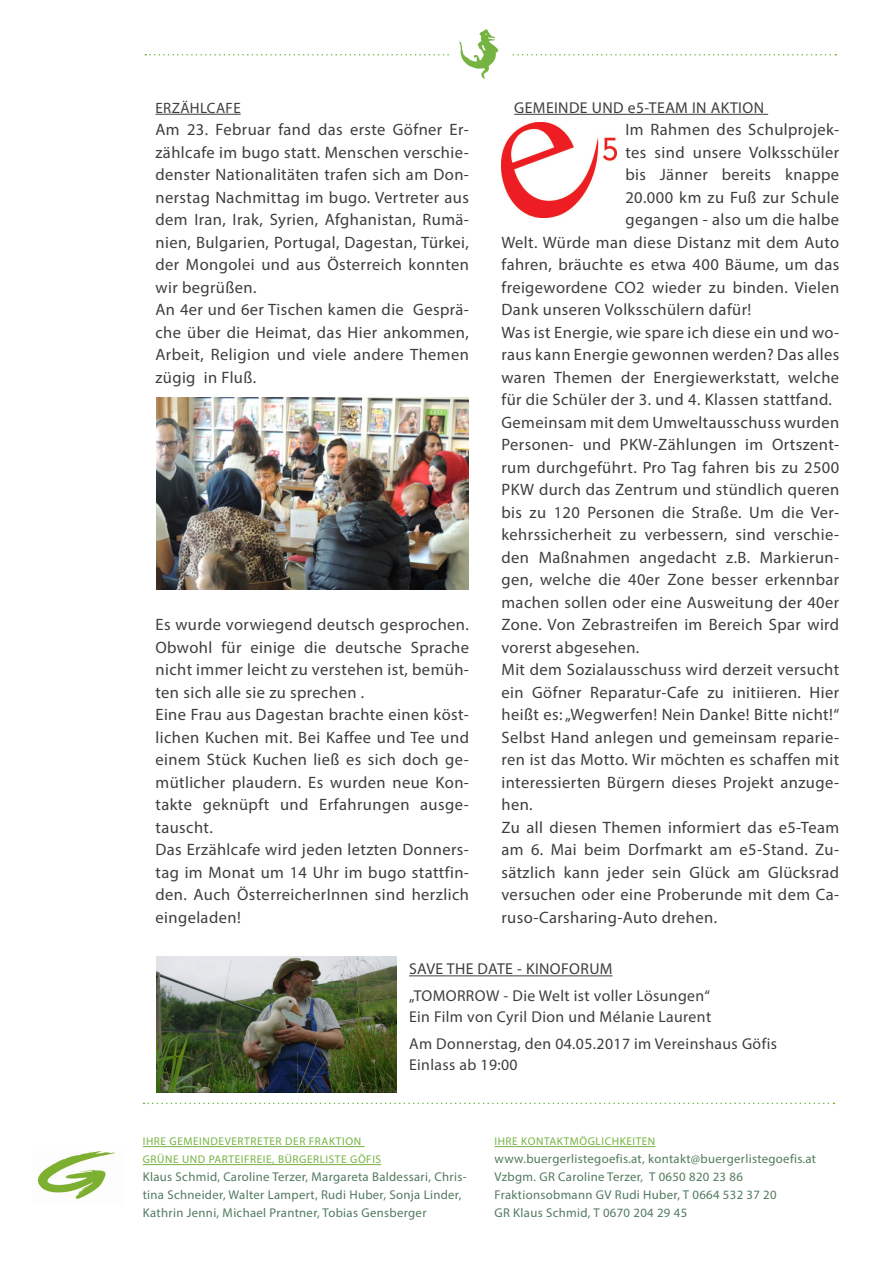
<style>
.page{position:relative;width:893px;height:1263px;background:#fff}
.page>*{position:absolute;margin:0;border:0;box-sizing:border-box;transform-origin:0 0}
.t1{font:16.5px/22.5px "Myriad Pro";letter-spacing:.025em;color:#3e3e3f;text-align:justify}
.t2{font:15.75px "Myriad Pro";letter-spacing:.025em;color:#3e3e3f}
.t3{font:15px "Myriad Pro";letter-spacing:.025em;color:#3e3e3f}
.t4{font:12.75px/18px "Myriad Pro";letter-spacing:.025em;color:#527a5e}
.t5{font:11.25px/18px "Myriad Pro";letter-spacing:.05em;color:#75b342}
</style>
<div class="page">
<hr style="left:156px;top:114px;width:85px;height:1px;background:#3e3e3f">
<hr style="left:514px;top:114px;width:254px;height:1px;background:#3e3e3f">
<hr style="left:409px;top:975px;width:204px;height:1px;background:#3e3e3f">
<hr style="left:143px;top:1146px;width:222px;height:1px;background:#75b342">
<hr style="left:143px;top:1164px;width:238px;height:1px;background:#75b342">
<hr style="left:494px;top:1146px;width:161px;height:1px;background:#75b342">
<img style="left:37px;top:1151px;width:78px;height:48px">
<svg style="left:143px;top:1102px;width:691px;height:2px"></svg>
<svg style="left:145px;top:29px;width:691px;height:50px"></svg>
<img style="left:156px;top:397px;width:312px;height:192px">
<img style="left:501px;top:123px;width:116px;height:95px">
<img style="left:156px;top:956px;width:240px;height:137px">
<p class="t3" style="left:156px;top:98px;width:87px">ERZÄHLCAFE</p>
<p class="t1" style="left:156px;top:118px;width:315px">Am 23. Februar fand das erste Göfner Er&shy;zählcafe im bugo statt. Menschen verschie&shy;denster Nationalitäten trafen sich am Don&shy;nerstag Nachmittag im bugo. Vertreter aus dem Iran, Irak, Syrien, Afghanistan, Rumä&shy;nien, Bulgarien, Portugal, Dagestan, Türkei, der Mongolei und aus Österreich konnten wir begrüßen.</p>
<p class="t1" style="left:156px;top:298px;width:315px">An 4er und 6er Tischen kamen die Gesprä&shy;che über die Heimat, das Hier ankommen, Arbeit, Religion und viele andere Themen zügig in Fluß.</p>
<p class="t2" style="left:514px;top:98px;width:251px">GEMEINDE UND e5-TEAM IN AKTION</p>
<p class="t1" style="left:625px;top:118px;width:215px">Im Rahmen des Schulprojek-</p>
<p class="t1" style="left:625px;top:141px;width:215px">tes sind unsere Volksschüler</p>
<p class="t1" style="left:625px;top:163px;width:215px">bis Jänner bereits knappe</p>
<p class="t1" style="left:625px;top:186px;width:215px">20.000 km zu Fuß zur Schule</p>
<p class="t1" style="left:625px;top:208px;width:215px">gegangen - also um die halbe</p>
<p class="t1" style="left:501px;top:231px;width:339px">Welt. Würde man diese Distanz mit dem Auto</p>
<p class="t1" style="left:501px;top:253px;width:339px">fahren, bräuchte es etwa 400 Bäume, um das</p>
<p class="t1" style="left:501px;top:276px;width:339px">freigewordene CO2 wieder zu binden. Vielen</p>
<p class="t1" style="left:501px;top:298px;width:251px">Dank unseren Volksschülern dafür!</p>
<p class="t1" style="left:501px;top:321px;width:339px">Was ist Energie, wie spare ich diese ein und wo&shy;raus kann Energie gewonnen werden? Das alles waren Themen der Energiewerkstatt, welche für die Schüler der 3. und 4. Klassen stattfand.</p>
<p class="t1" style="left:501px;top:411px;width:339px">Gemeinsam mit dem Umweltausschuss wurden Personen- und PKW-Zählungen im Ortszent&shy;rum durchgeführt. Pro Tag fahren bis zu 2500<br>PKW durch das Zentrum und stündlich queren bis zu 120 Personen die Straße. Um die Ver&shy;kehrssicherheit zu verbessern, sind verschie&shy;den Maßnahmen angedacht z.B. Markierun&shy;gen, welche die 40er Zone besser erkennbar machen sollen oder eine Ausweitung der 40er Zone. Von Zebrastreifen im Bereich Spar wird vorerst abgesehen.</p>
<p class="t1" style="left:501px;top:658px;width:339px">Mit dem Sozialausschuss wird derzeit versucht ein Göfner Reparatur-Cafe zu initiieren. Hier heißt es: „Wegwerfen! Nein Danke! Bitte nicht!“ Selbst Hand anlegen und gemeinsam reparie&shy;ren ist das Motto. Wir möchten es schaffen mit interessierten Bürgern dieses Projekt anzuge&shy;hen.</p>
<p class="t1" style="left:501px;top:816px;width:339px">Zu all diesen Themen informiert das e5-Team am 6. Mai beim Dorfmarkt am e5-Stand. Zu&shy;sätzlich kann jeder sein Glück am Glücksrad versuchen oder eine Proberunde mit dem Ca&shy;ruso-Carsharing-Auto drehen.</p>
<p class="t2" style="left:409px;top:959px;width:205px">SAVE THE DATE - KINOFORUM</p>
<p class="t2" style="left:409px;top:986px;width:303px">„TOMORROW - Die Welt ist voller Lösungen“</p>
<p class="t2" style="left:409px;top:1007px;width:304px">Ein Film von Cyril Dion und Mélanie Laurent</p>
<p class="t2" style="left:409px;top:1034px;width:369px">Am Donnerstag, den 04.05.2017 im Vereinshaus Göfis</p>
<p class="t2" style="left:409px;top:1055px;width:110px">Einlass ab 19:00</p>
<p class="t1" style="left:156px;top:613px;width:315px">Es wurde vorwiegend deutsch gesprochen.<br>Obwohl für einige die deutsche Sprache nicht immer leicht zu verstehen ist, bemüh&shy;ten sich alle sie zu sprechen .</p>
<p class="t1" style="left:156px;top:703px;width:315px">Eine Frau aus Dagestan brachte einen köst&shy;lichen Kuchen mit. Bei Kaffee und Tee und einem Stück Kuchen ließ es sich doch ge&shy;mütlicher plaudern. Es wurden neue Kon&shy;takte geknüpft und Erfahrungen ausge&shy;tauscht.</p>
<p class="t1" style="left:156px;top:838px;width:315px">Das Erzählcafe wird jeden letzten Donners&shy;tag im Monat um 14 Uhr im bugo stattfin&shy;den. Auch ÖsterreicherInnen sind herzlich eingeladen!</p>
<p class="t5" style="left:143px;top:1132px;width:240px">IHRE GEMEINDEVERTRETER DER FRAKTION<br>GRÜNE UND PARTEIFREIE, BÜRGERLISTE GÖFIS</p>
<p class="t4" style="left:143px;top:1168px;width:325px">Klaus Schmid, Caroline Terzer, Margareta Baldessari, Chris&shy;tina Schneider, Walter Lampert, Rudi Huber, Sonja Linder,<br>Kathrin Jenni, Michael Prantner, Tobias Gensberger</p>
<p class="t5" style="left:494px;top:1132px;width:162px">IHRE KONTAKTMÖGLICHKEITEN</p>
<p class="t4" style="left:494px;top:1150px;width:323px">www.buergerlistegoefis.at, kontakt@buergerlistegoefis.at</p>
<p class="t4" style="left:494px;top:1168px;width:284px">Vzbgm. GR Caroline Terzer, T 0650 820 23 86<br>Fraktionsobmann GV Rudi Huber, T 0664 532 37 20<br>GR Klaus Schmid, T 0670 204 29 45</p>
</div>
